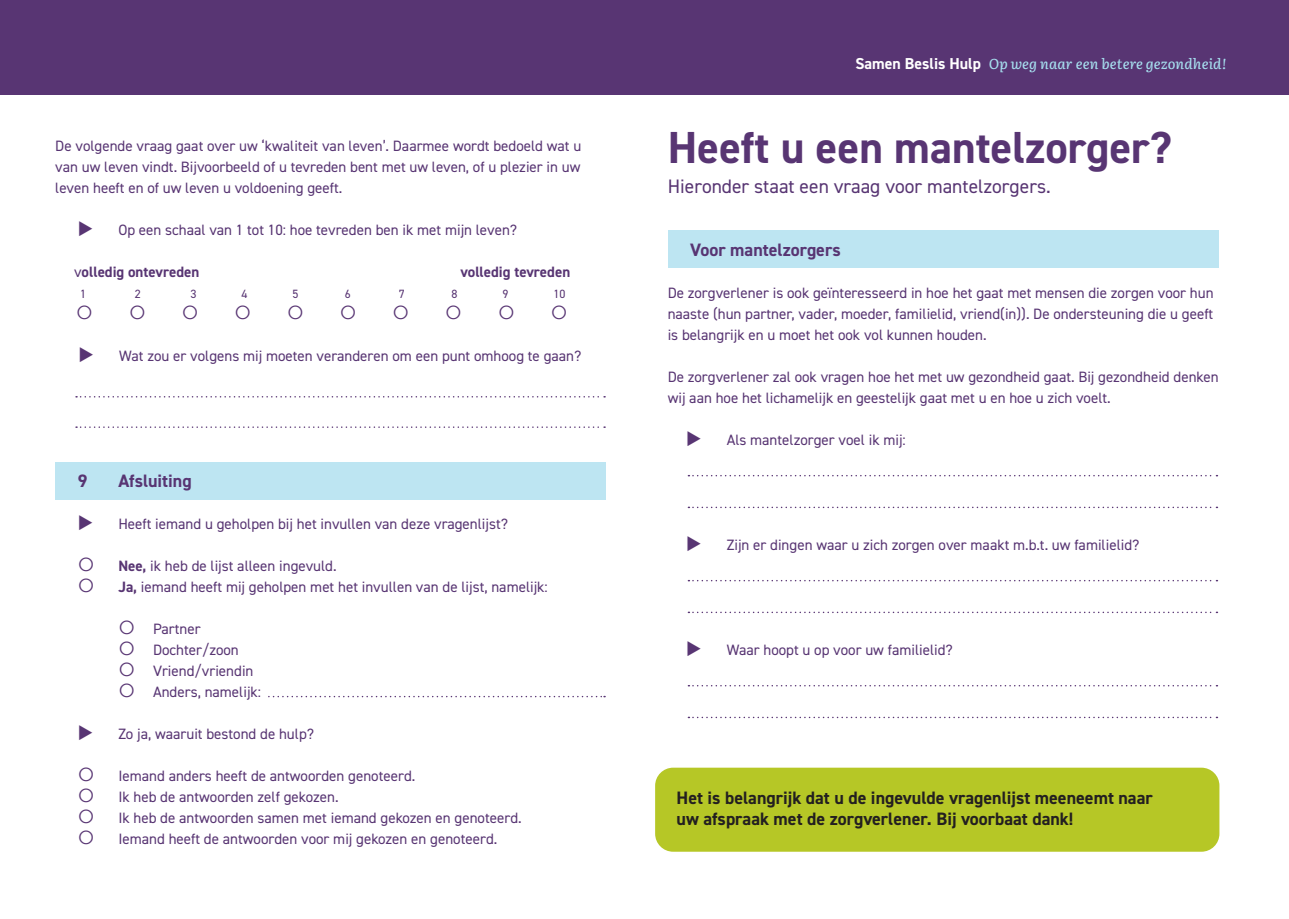
<style>
.page{position:relative;width:1289px;height:919px;background:#fff}
.page>*{position:absolute;margin:0;border:0;box-sizing:border-box;transform-origin:0 0}
.t1{font:700 45px "DIN2014";color:#583573}
.t2{font:19.5px "DIN2014";color:#583573}
.t3{font:700 18px/21.6px "DIN2014";color:#231f20}
.t4{font:700 18px "DIN2014";color:#583573}
.t5{font:15px/21px "DIN2014";color:#583573}
.t6{font:700 15px "DIN2014";color:#583573}
.t7{font:italic 500 14.4px "Literata";letter-spacing:.01em;color:#a6deee}
.t8{font:12px "DIN2014";color:#583573}
.s1{font-weight:400}
.s2{font-weight:700}
.s3{font-family:"DIN2014";font-weight:700;font-style:normal;font-size:15.9px;color:#fff}
</style>
<div class="page">
<div style="left:0;top:0;width:1288px;height:94px;background:#583573"></div>
<svg style="left:76px;top:396px;width:529px;height:1px"></svg>
<svg style="left:76px;top:426px;width:529px;height:2px"></svg>
<div style="left:55px;top:463px;width:551px;height:37px;background:#bde5f2"></div>
<div style="left:655px;top:767px;width:564px;height:84px;background:#b6c726;border-radius:18px"></div>
<svg style="left:268px;top:695px;width:337px;height:3px"></svg>
<div style="left:667px;top:230px;width:551px;height:37px;background:#bde5f2"></div>
<svg style="left:688px;top:475px;width:529px;height:1px"></svg>
<svg style="left:688px;top:506px;width:529px;height:2px"></svg>
<svg style="left:688px;top:580px;width:529px;height:1px"></svg>
<svg style="left:688px;top:611px;width:529px;height:2px"></svg>
<svg style="left:688px;top:685px;width:529px;height:1px"></svg>
<svg style="left:688px;top:716px;width:529px;height:2px"></svg>
<p class="t5" style="left:55px;top:135px;width:527px;text-align:justify">De volgende vraag gaat over uw ‘kwaliteit van leven’. Daarmee wordt bedoeld wat u van uw leven vindt. Bijvoorbeeld of u tevreden bent met uw leven, of u plezier in uw leven heeft en of uw leven u voldoening geeft.</p>
<p class="t5" style="left:78px;top:219px;width:441px">◆ Op een schaal van 1 tot 10: hoe tevreden ben ik met mijn leven?</p>
<p class="t6" style="left:74px;top:262px;width:127px"><span class="s1">v</span>olledig ontevreden</p>
<p class="t6" style="left:460px;top:262px;width:111px">volledig tevreden</p>
<p class="t8" style="left:80px;top:286px;width:7px">1</p>
<p class="t8" style="left:135px;top:286px;width:7px">2</p>
<p class="t8" style="left:190px;top:286px;width:7px">3</p>
<p class="t8" style="left:241px;top:286px;width:7px">4</p>
<p class="t8" style="left:292px;top:286px;width:7px">5</p>
<p class="t8" style="left:345px;top:286px;width:7px">6</p>
<p class="t8" style="left:399px;top:286px;width:7px">7</p>
<p class="t8" style="left:451px;top:286px;width:7px">8</p>
<p class="t8" style="left:502px;top:286px;width:7px">9</p>
<p class="t8" style="left:553px;top:286px;width:13px">10</p>
<p class="t5" style="left:79px;top:345px;width:504px">◆ Wat zou er volgens mij moeten veranderen om een punt omhoog te gaan?</p>
<p class="t4" style="left:78px;top:469px;width:11px">9</p>
<p class="t4" style="left:118px;top:469px;width:75px">Afsluiting</p>
<p class="t5" style="left:78px;top:513px;width:432px">◆ Heeft iemand u geholpen bij het invullen van deze vragenlijst?</p>
<p class="t5" style="left:118px;top:555px;width:431px"><span class="s2">Nee,</span> ik heb de lijst alleen ingevuld.<br><span class="s2">Ja,</span> iemand heeft mij geholpen met het invullen van de lijst, namelijk:</p>
<p class="t5" style="left:153px;top:618px;width:110px">Partner<br>Dochter/zoon<br>Vriend/vriendin<br>Anders, namelijk:</p>
<p class="t5" style="left:78px;top:723px;width:238px">◆ Zo ja, waaruit bestond de hulp?</p>
<p class="t5" style="left:118px;top:765px;width:405px">Iemand anders heeft de antwoorden genoteerd.<br>Ik heb de antwoorden zelf gekozen.<br>Ik heb de antwoorden samen met iemand gekozen en genoteerd.<br>Iemand heeft de antwoorden voor mij gekozen en genoteerd.</p>
<p class="t7" style="left:855px;top:52px;width:372px"><span class="s3">Samen Beslis Hulp</span> Op weg naar een betere gezondheid!</p>
<h1 class="t1" style="left:667px;top:117px;width:505px">Heeft u een mantelzorger?</h1>
<h2 class="t2" style="left:667px;top:174px;width:384px">Hieronder staat een vraag voor mantelzorgers.</h2>
<p class="t4" style="left:690px;top:238px;width:152px">Voor mantelzorgers</p>
<p class="t5" style="left:667px;top:282px;width:547px;text-align:justify">De zorgverlener is ook geïnteresseerd in hoe het gaat met mensen die zorgen voor hun naaste (hun partner, vader, moeder, familielid, vriend(in)). De ondersteuning die u geeft is belangrijk en u moet het ook vol kunnen houden.</p>
<p class="t5" style="left:667px;top:366px;width:552px">De zorgverlener zal ook vragen hoe het met uw gezondheid gaat. Bij gezondheid denken wij aan hoe het lichamelijk en geestelijk gaat met u en hoe u zich voelt.</p>
<p class="t5" style="left:686px;top:429px;width:221px">◆ Als mantelzorger voel ik mij:</p>
<p class="t5" style="left:686px;top:534px;width:455px">◆ Zijn er dingen waar u zich zorgen over maakt m.b.t. uw familielid?</p>
<p class="t5" style="left:686px;top:639px;width:268px">◆ Waar hoopt u op voor uw familielid?</p>
<p class="t3" style="left:676px;top:786px;width:478px">Het is belangrijk dat u de ingevulde vragenlijst meeneemt naar uw afspraak met de zorgverlener. Bij voorbaat dank!</p>
</div>
